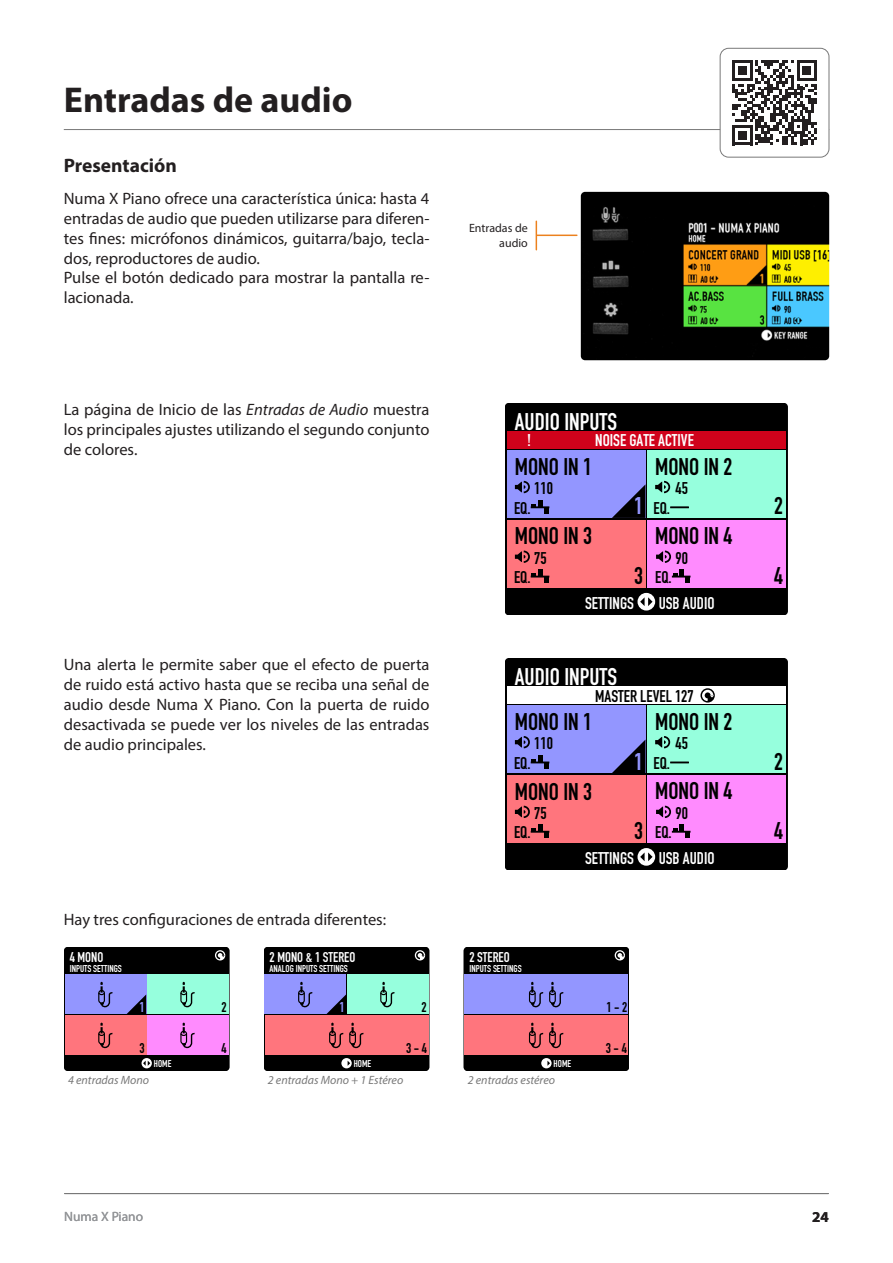
<style>
.page{position:relative;width:893px;height:1263px;background:#fff}
.page>*{position:absolute;margin:0;border:0;box-sizing:border-box;transform-origin:0 0}
.Title_1{font:700 36px "Myriad Pro";color:#231f20}
.t1{font:23.85px "DIN Engschrift";color:#000}
.t2{font:23.85px "DIN Engschrift";color:#fff}
.t3{font:23.85px "DIN Engschrift";color:#9396ff}
.Title_2{font:700 19.5px "Myriad Pro";color:#231f20}
.t4{font:16.8px "DIN Engschrift";color:#000}
.t5{font:16.8px "DIN Engschrift";color:#fff}
.Body{font:16.5px/19.8px "Myriad Pro";color:#231f20;text-align:justify}
.t6{font:700 15px "Myriad Pro";color:#231f20}
.t7{font:13.95px "DIN Engschrift";color:#fff}
.t8{font:13.95px "DIN Engschrift";color:#000}
.t9{font:13.95px "DIN Engschrift";color:#9396ff}
.t10{font:13.5px "Myriad Pro";color:#939598}
.t11{font:italic 12px "Myriad Pro";color:#787878}
.ballon_-_left{font:12px/14.4px "Myriad Pro";color:#231f20;text-align:right}
.t12{font:9.75px "DIN Engschrift";color:#fff}
.s1{font-style:italic}
</style>
<div class="page">
<hr style="left:65px;top:1193px;width:763px;height:1px;background:#787878">
<hr style="left:64px;top:129px;width:765px;height:1px;background:#787878">
<img style="left:581px;top:192px;width:248px;height:168px">
<hr style="left:537px;top:235px;width:40px;height:1px;background:#ec811e">
<svg style="left:536px;top:221px;width:1px;height:29px"></svg>
<div style="left:505px;top:403px;width:282px;height:212px;background:#000"></div>
<div style="left:507px;top:450px;width:138px;height:68px;background:#9396ff"></div>
<div style="left:647px;top:450px;width:139px;height:68px;background:#96ffdd"></div>
<div style="left:507px;top:520px;width:138px;height:68px;background:#ff757d"></div>
<div style="left:647px;top:520px;width:139px;height:68px;background:#ff8bfe"></div>
<svg style="left:638px;top:593px;width:17px;height:17px"></svg>
<div style="left:637px;top:593px;width:18px;height:17px;background:#fff;border-radius:50%"></div>
<svg style="left:640px;top:597px;width:12px;height:9px"></svg>
<svg style="left:515px;top:480px;width:15px;height:14px"></svg>
<svg style="left:655px;top:480px;width:16px;height:14px"></svg>
<svg style="left:531px;top:500px;width:18px;height:13px"></svg>
<svg style="left:515px;top:550px;width:34px;height:33px"></svg>
<svg style="left:656px;top:550px;width:34px;height:33px"></svg>
<svg style="left:670px;top:506px;width:19px;height:2px"></svg>
<svg style="left:612px;top:485px;width:33px;height:33px"></svg>
<div style="left:507px;top:431px;width:279px;height:18px;background:#d0021b"></div>
<div style="left:505px;top:658px;width:282px;height:212px;background:#000"></div>
<div style="left:507px;top:705px;width:138px;height:68px;background:#9396ff"></div>
<div style="left:647px;top:705px;width:139px;height:68px;background:#96ffdd"></div>
<div style="left:507px;top:775px;width:138px;height:68px;background:#ff757d"></div>
<div style="left:647px;top:775px;width:139px;height:68px;background:#ff8bfe"></div>
<svg style="left:637px;top:848px;width:18px;height:18px"></svg>
<svg style="left:640px;top:852px;width:12px;height:9px"></svg>
<svg style="left:515px;top:736px;width:15px;height:13px"></svg>
<svg style="left:655px;top:736px;width:16px;height:13px"></svg>
<svg style="left:515px;top:805px;width:15px;height:13px"></svg>
<svg style="left:531px;top:755px;width:18px;height:14px"></svg>
<svg style="left:531px;top:825px;width:18px;height:13px"></svg>
<svg style="left:656px;top:805px;width:15px;height:13px"></svg>
<svg style="left:672px;top:825px;width:18px;height:13px"></svg>
<svg style="left:670px;top:761px;width:19px;height:2px"></svg>
<svg style="left:612px;top:740px;width:33px;height:33px"></svg>
<div style="left:507px;top:687px;width:279px;height:17px;background:#fff"></div>
<svg style="left:701px;top:688px;width:14px;height:14px"></svg>
<div style="left:64px;top:947px;width:165px;height:124px;background:#000"></div>
<div style="left:65px;top:974px;width:81px;height:40px;background:#9396ff"></div>
<div style="left:147px;top:974px;width:81px;height:40px;background:#96ffdd"></div>
<div style="left:65px;top:1015px;width:81px;height:40px;background:#ff757d"></div>
<div style="left:147px;top:1015px;width:81px;height:40px;background:#ff8bfe"></div>
<svg style="left:142px;top:1058px;width:10px;height:10px"></svg>
<svg style="left:143px;top:1061px;width:7px;height:5px"></svg>
<svg style="left:127px;top:994px;width:19px;height:20px"></svg>
<svg style="left:215px;top:951px;width:10px;height:9px"></svg>
<svg style="left:98px;top:982px;width:15px;height:26px"></svg>
<svg style="left:180px;top:982px;width:15px;height:26px"></svg>
<svg style="left:180px;top:1023px;width:15px;height:26px"></svg>
<svg style="left:98px;top:1023px;width:15px;height:26px"></svg>
<div style="left:264px;top:947px;width:165px;height:124px;background:#000"></div>
<div style="left:265px;top:974px;width:81px;height:40px;background:#9396ff"></div>
<div style="left:347px;top:974px;width:81px;height:40px;background:#96ffdd"></div>
<div style="left:265px;top:1015px;width:163px;height:40px;background:#ff757d"></div>
<svg style="left:341px;top:1058px;width:11px;height:10px"></svg>
<svg style="left:326px;top:994px;width:20px;height:20px"></svg>
<svg style="left:415px;top:951px;width:10px;height:9px"></svg>
<svg style="left:298px;top:982px;width:15px;height:26px"></svg>
<svg style="left:380px;top:982px;width:15px;height:26px"></svg>
<svg style="left:329px;top:1023px;width:35px;height:26px"></svg>
<div style="left:464px;top:947px;width:165px;height:124px;background:#000"></div>
<div style="left:465px;top:974px;width:163px;height:40px;background:#9396ff"></div>
<div style="left:465px;top:1015px;width:163px;height:40px;background:#ff757d"></div>
<svg style="left:541px;top:1058px;width:11px;height:10px"></svg>
<svg style="left:615px;top:951px;width:9px;height:9px"></svg>
<svg style="left:528px;top:982px;width:36px;height:26px"></svg>
<svg style="left:528px;top:1023px;width:36px;height:26px"></svg>
<div style="left:720px;top:48px;width:109px;height:109px;background:#fff;border-radius:9px"></div>
<svg style="left:732px;top:60px;width:85px;height:85px"></svg>
<div style="left:720px;top:48px;width:109px;height:109px;border:1px solid #787878;border-radius:9px"></div>
<p class="Title_1" style="left:64px;top:76px;width:290px">Entradas de audio</p>
<p class="Title_2" style="left:64px;top:153px;width:115px">Presentación</p>
<p class="Body" style="left:64px;top:189px;width:367px">Numa X Piano ofrece una característica única: hasta 4 entradas de audio que pueden utilizarse para diferen&shy;tes fines: micrófonos dinámicos, guitarra/bajo, tecla&shy;dos, reproductores de audio.</p>
<p class="Body" style="left:64px;top:268px;width:367px">Pulse el botón dedicado para mostrar la pantalla re&shy;lacionada.</p>
<p class="ballon_-_left" style="left:469px;top:221px;width:60px">Entradas de audio</p>
<p class="Body" style="left:64px;top:399px;width:367px">La página de Inicio de las <span class="s1">Entradas de Audio</span> muestra los principales ajustes utilizando el segundo conjunto de colores.</p>
<h2 class="t2" style="left:515px;top:407px;width:104px">AUDIO INPUTS</h2>
<h2 class="t1" style="left:515px;top:452px;width:79px">MONO IN 1</h2>
<p class="t4" style="left:514px;top:498px;width:18px">EQ.</p>
<p class="t5" style="left:527px;top:431px;width:6px">!</p>
<p class="t5" style="left:595px;top:431px;width:100px">NOISE GATE ACTIVE</p>
<h2 class="t1" style="left:655px;top:452px;width:79px">MONO IN 2</h2>
<p class="t4" style="left:653px;top:498px;width:18px">EQ.</p>
<p class="t4" style="left:534px;top:478px;width:20px">110</p>
<p class="t4" style="left:675px;top:478px;width:14px">45</p>
<h2 class="t3" style="left:634px;top:492px;width:10px">1</h2>
<h2 class="t1" style="left:774px;top:492px;width:10px">2</h2>
<h2 class="t1" style="left:515px;top:522px;width:79px">MONO IN 3</h2>
<h2 class="t1" style="left:655px;top:522px;width:79px">MONO IN 4</h2>
<p class="t4" style="left:534px;top:548px;width:14px">75</p>
<p class="t4" style="left:675px;top:548px;width:14px">90</p>
<p class="t4" style="left:514px;top:567px;width:18px">EQ.</p>
<h2 class="t1" style="left:634px;top:562px;width:10px">3</h2>
<h2 class="t1" style="left:774px;top:562px;width:10px">4</h2>
<p class="t4" style="left:655px;top:567px;width:18px">EQ.</p>
<p class="t5" style="left:585px;top:593px;width:50px">SETTINGS</p>
<p class="t5" style="left:659px;top:593px;width:57px">USB AUDIO</p>
<p class="Body" style="left:64px;top:655px;width:367px">Una alerta le permite saber que el efecto de puerta de ruido está activo hasta que se reciba una señal de audio desde Numa X Piano. Con la puerta de ruido desactivada se puede ver los niveles de las entradas de audio principales.</p>
<h2 class="t2" style="left:515px;top:662px;width:104px">AUDIO INPUTS</h2>
<h2 class="t1" style="left:515px;top:707px;width:79px">MONO IN 1</h2>
<p class="t4" style="left:514px;top:753px;width:18px">EQ.</p>
<p class="t4" style="left:595px;top:686px;width:100px">MASTER LEVEL 127</p>
<h2 class="t1" style="left:655px;top:707px;width:79px">MONO IN 2</h2>
<p class="t4" style="left:653px;top:753px;width:18px">EQ.</p>
<p class="t4" style="left:534px;top:733px;width:20px">110</p>
<p class="t4" style="left:675px;top:733px;width:14px">45</p>
<h2 class="t3" style="left:634px;top:747px;width:10px">1</h2>
<h2 class="t1" style="left:774px;top:747px;width:10px">2</h2>
<h2 class="t1" style="left:515px;top:777px;width:79px">MONO IN 3</h2>
<h2 class="t1" style="left:655px;top:777px;width:79px">MONO IN 4</h2>
<p class="t4" style="left:534px;top:803px;width:14px">75</p>
<p class="t4" style="left:675px;top:803px;width:14px">90</p>
<p class="t4" style="left:514px;top:822px;width:18px">EQ.</p>
<h2 class="t1" style="left:634px;top:817px;width:10px">3</h2>
<h2 class="t1" style="left:774px;top:817px;width:10px">4</h2>
<p class="t4" style="left:655px;top:822px;width:18px">EQ.</p>
<p class="t5" style="left:585px;top:848px;width:50px">SETTINGS</p>
<p class="t5" style="left:659px;top:848px;width:57px">USB AUDIO</p>
<p class="Body" style="left:64px;top:910px;width:324px">Hay tres configuraciones de entrada diferentes:</p>
<p class="t7" style="left:70px;top:949px;width:35px">4 MONO</p>
<p class="t7" style="left:270px;top:949px;width:87px">2 MONO &amp; 1 STEREO</p>
<p class="t7" style="left:469px;top:949px;width:42px">2 STEREO</p>
<p class="t12" style="left:70px;top:963px;width:54px">INPUTS SETTINGS</p>
<p class="t12" style="left:270px;top:963px;width:80px">ANALOG INPUTS SETTINGS</p>
<p class="t12" style="left:469px;top:963px;width:54px">INPUTS SETTINGS</p>
<p class="t9" style="left:139px;top:999px;width:7px">1</p>
<p class="t8" style="left:222px;top:999px;width:7px">2</p>
<p class="t9" style="left:339px;top:999px;width:7px">1</p>
<p class="t8" style="left:421px;top:999px;width:7px">2</p>
<p class="t8" style="left:606px;top:999px;width:22px">1 - 2</p>
<p class="t8" style="left:139px;top:1040px;width:7px">3</p>
<p class="t8" style="left:222px;top:1040px;width:7px">4</p>
<p class="t8" style="left:406px;top:1040px;width:22px">3 - 4</p>
<p class="t8" style="left:606px;top:1040px;width:22px">3 - 4</p>
<p class="t12" style="left:154px;top:1058px;width:19px">HOME</p>
<p class="t12" style="left:354px;top:1058px;width:19px">HOME</p>
<p class="t12" style="left:554px;top:1058px;width:19px">HOME</p>
<p class="t11" style="left:68px;top:1073px;width:83px">4 entradas Mono</p>
<p class="t11" style="left:268px;top:1073px;width:137px">2 entradas Mono + 1 Estéreo</p>
<p class="t11" style="left:468px;top:1073px;width:89px">2 entradas estéreo</p>
<p class="t10" style="left:64px;top:1208px;width:81px">Numa X Piano</p>
<p class="t6" style="left:812px;top:1207px;width:18px">24</p>
</div>
